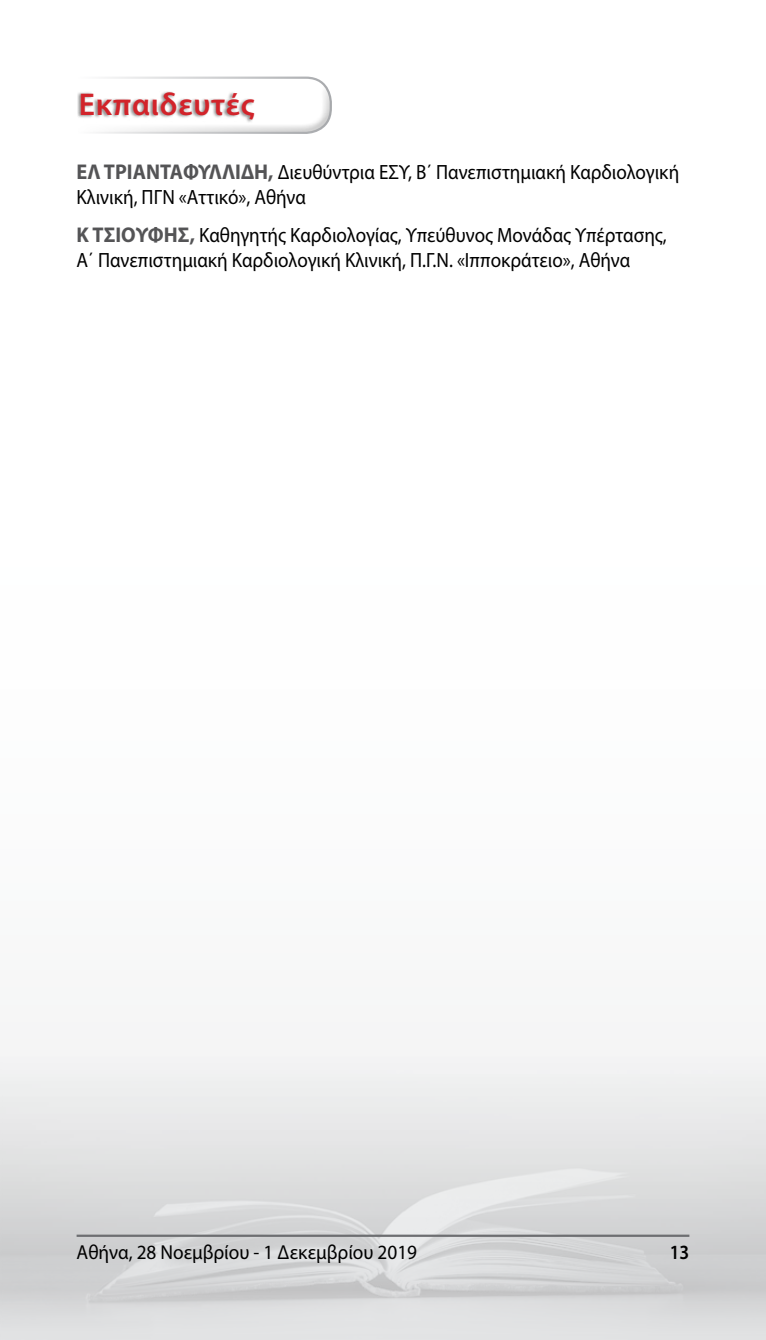
<style>
.page{position:relative;width:766px;height:1340px;background:#fff}
.page>*{position:absolute;margin:0;border:0;box-sizing:border-box;transform-origin:0 0}
.t1{font:600 31.5px "Myriad Pro";letter-spacing:.025em;color:#d2232a}
.t2{font:20.7px/24.8px "Myriad Pro";color:#000;scale:.92 1}
.t3{font:20.25px "Myriad Pro";color:#000;scale:.95 1}
.t4{font:600 20.25px "Myriad Pro";color:#000;scale:.9 1}
.s1{font-weight:700;font-size:21.38px;color:#545456}
</style>
<div class="page">
<hr style="left:77px;top:1234px;width:612px;height:2px;background:#6d6e71">
<svg style="left:77px;top:76px;width:255px;height:58px"></svg>
<h1 class="t1" style="left:79px;top:84px;width:177px">Εκπαιδευτές</h1>
<p class="t2" style="left:77px;top:159px;width:656px"><span class="s1">ΕΛ ΤΡΙΑΝΤΑΦΥΛΛΙΔΗ,</span> Διευθύντρια ΕΣΥ, Β΄ Πανεπιστημιακή Καρδιολογική<br>Κλινική, ΠΓΝ «Αττικό», Αθήνα</p>
<p class="t2" style="left:77px;top:223px;width:643px"><span class="s1">Κ ΤΣΙΟΥΦΗΣ,</span> Καθηγητής Καρδιολογίας, Υπεύθυνος Μονάδας Υπέρτασης,<br>Α΄ Πανεπιστημιακή Καρδιολογική Κλινική, Π.Γ.Ν. «Ιπποκράτειο», Αθήνα</p>
<p class="t3" style="left:77px;top:1240px;width:360px">Αθήνα, 28 Νοεμβρίου - 1 Δεκεμβρίου 2019</p>
<p class="t4" style="left:669px;top:1239px;width:23px">13</p>
</div>
